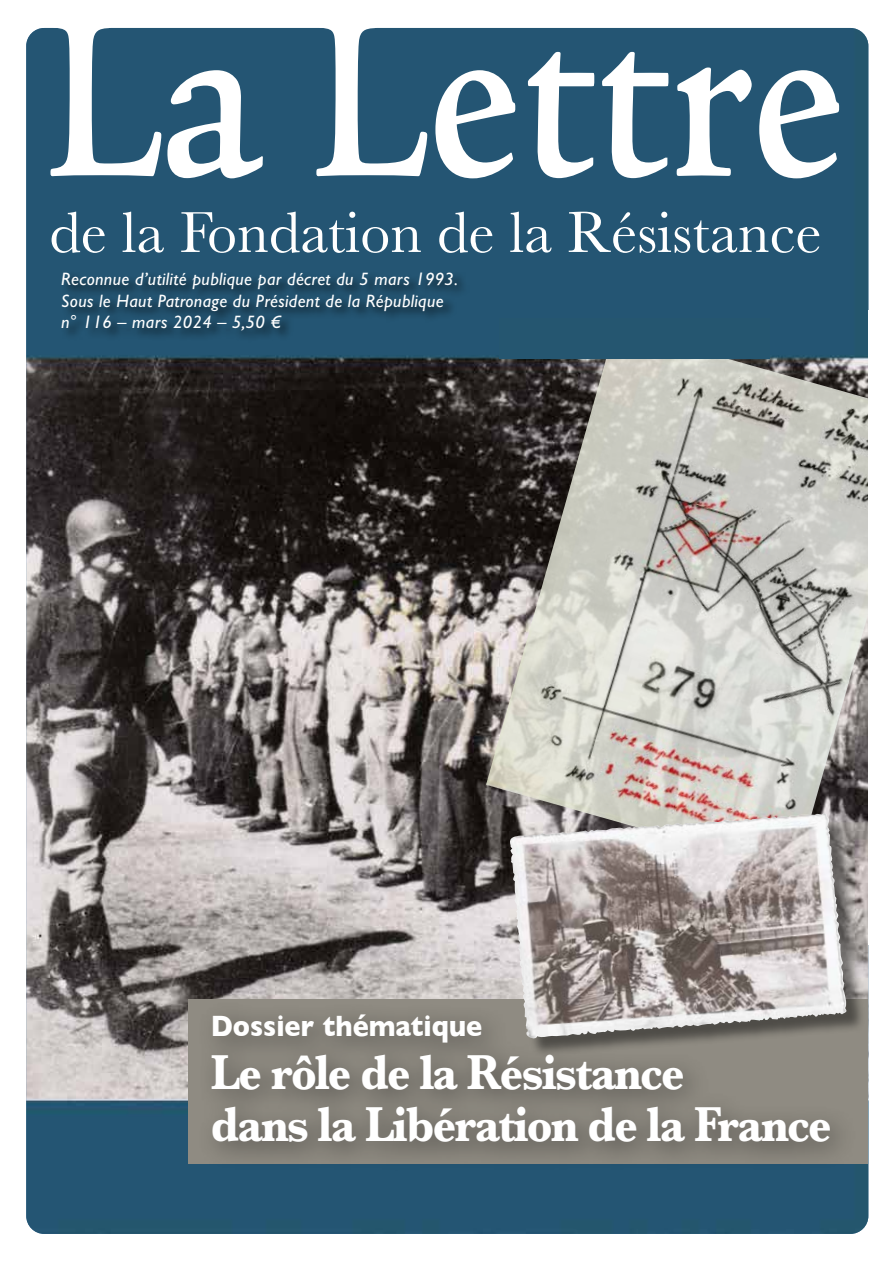
<style>
.page{position:relative;width:893px;height:1263px;background:#fff}
.page>*{position:absolute;margin:0;border:0;box-sizing:border-box;transform-origin:0 0}
.t1{font:60px "Baskerville";color:#fff}
.t2{font:700 51px/52.5px "Baskerville";letter-spacing:-.04em;color:#fff;scale:.9 1}
.t3{font:700 30px "Gill Sans";color:#fff;scale:.9 1}
.t4{font:italic 18px/21.6px "Gill Sans Std";letter-spacing:.02em;color:#fff}
</style>
<div class="page">
<img style="left:26px;top:28px;width:842px;height:1206px">
<div style="left:61px;top:270px;width:410px;height:74px;background:#000;opacity:.75"></div>
<svg style="left:51px;top:27px;width:788px;height:151px;fill:#245573"></svg>
<img style="left:486px;top:327px;width:382px;height:545px">
<div style="left:189px;top:999px;width:679px;height:165px;background:#8f8b82"></div>
<div style="left:196px;top:998px;width:662px;height:174px;background:#000;opacity:.45"></div>
<div style="left:513px;top:816px;width:353px;height:242px;background:#000;opacity:.45"></div>
<img style="left:505px;top:813px;width:320px;height:196px">
<div style="left:500px;top:318px;width:270px;height:40px;background:#255670"></div>
<h1 class="t1" style="left:49px;top:194px;width:774px">de la Fondation de la Résistance</h1>
<p class="t4" style="left:61px;top:268px;width:398px">Reconnue d’utilité publique par décret du 5 mars 1993.<br>Sous le Haut Patronage du Président de la République n° 116 – mars 2024 – 5,50 €</p>
<h3 class="t3" style="left:211px;top:1002px;width:303px">Dossier thématique</h3>
<h2 class="t2" style="left:211px;top:1046px;width:691px">Le rôle de la Résistance<br>dans la Libération de la France</h2>
</div>
